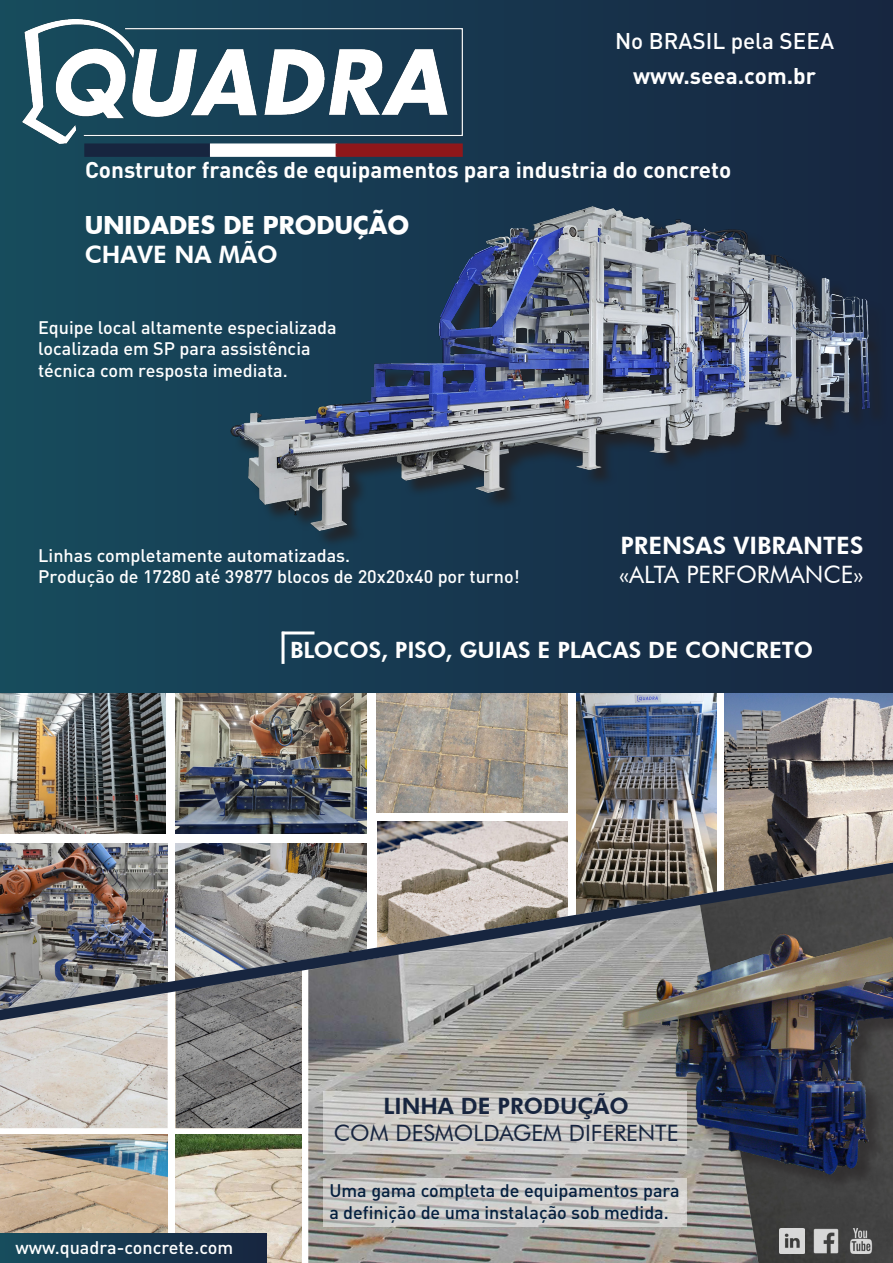
<style>
.page{position:relative;width:893px;height:1263px;background:#fff}
.page>*{position:absolute;margin:0;border:0;box-sizing:border-box;transform-origin:0 0}
.t1{font:800 24px "Futura BT";color:#fff}
.t2{font:700 24px "Futura";color:#fff}
.t3{font:24px "Futura BT";color:#fff}
.t4{font:700 22.5px "DIN Pro";color:#fff}
.t5{font:800 22.5px "Futura BT";color:#fff}
.t6{font:22.5px "Futura BT";color:#17253f}
.t7{font:500 22.5px "DIN Pro";color:#fff}
.t8{font:800 22.5px "Futura BT";color:#17253f}
.t9{font:500 18px/21.6px "DIN Pro";color:#fff}
.t10{font:500 18px/21.6px "DIN Pro";color:#05203f}
</style>
<div class="page">
<div style="left:0;top:0;width:893px;height:1263px;background:linear-gradient(to right,#174b5e,#172641)"></div>
<img style="left:23px;top:19px;width:439px;height:125px">
<div style="left:84px;top:143px;width:127px;height:14px;background:#17253f;border:2px solid #17253f"></div>
<div style="left:0;top:693px;width:893px;height:570px;background:#fff"></div>
<img style="left:158px;top:107px;width:735px;height:492px">
<img style="left:725px;top:693px;width:168px;height:154px">
<img style="left:576px;top:694px;width:141px;height:153px">
<img style="left:0;top:843px;width:168px;height:4px">
<img style="left:175px;top:693px;width:191px;height:140px">
<img style="left:378px;top:822px;width:189px;height:25px">
<img style="left:176px;top:843px;width:191px;height:4px">
<img style="left:376px;top:693px;width:191px;height:119px">
<img style="left:0;top:693px;width:165px;height:140px">
<img style="left:308px;top:1037px;width:391px;height:226px">
<img style="left:699px;top:1192px;width:194px;height:71px">
<img style="left:595px;top:1037px;width:298px;height:152px">
<img style="left:0;top:1037px;width:168px;height:91px">
<img style="left:0;top:1134px;width:168px;height:99px">
<img style="left:175px;top:1134px;width:127px;height:129px">
<img style="left:176px;top:1037px;width:126px;height:91px">
<div style="left:0;top:1233px;width:266px;height:30px;background:linear-gradient(to right,#174c5e,#172540)"></div>
<svg style="left:324px;top:1178px;width:363px;height:48px;background:#cacac8"></svg>
<svg style="left:324px;top:1091px;width:363px;height:63px;background:#c9c7c4"></svg>
<img style="left:814px;top:1228px;width:25px;height:25px">
<img style="left:779px;top:1228px;width:25px;height:25px">
<img style="left:849px;top:1229px;width:25px;height:25px">
<hr style="left:282px;top:632px;width:3px;height:32px;background:#fff">
<hr style="left:282px;top:631px;width:32px;height:3px;background:#fff">
<img style="left:0;top:847px;width:893px;height:190px">
<p class="t7" style="left:615px;top:22px;width:221px">No BRASIL pela SEEA</p>
<p class="t4" style="left:633px;top:57px;width:184px">www.seea.com.br</p>
<p class="t4" style="left:85px;top:151px;width:648px">Construtor francês de equipamentos para industria do concreto</p>
<p class="t2" style="left:85px;top:208px;width:326px">UNIDADES DE PRODUÇÃO</p>
<p class="t1" style="left:85px;top:239px;width:195px">CHAVE NA MÃO</p>
<p class="t9" style="left:38px;top:315px;width:300px">Equipe local altamente especializada localizada em SP para assistência técnica com resposta imediata.</p>
<p class="t9" style="left:38px;top:542px;width:313px">Linhas completamente automatizadas.</p>
<p class="t9" style="left:38px;top:564px;width:483px">Produção de 17280 até 39877 blocos de 20x20x40 por turno!</p>
<p class="t1" style="left:621px;top:531px;width:244px">PRENSAS VIBRANTES</p>
<p class="t3" style="left:619px;top:560px;width:246px">«ALTA PERFORMANCE»</p>
<p class="t5" style="left:290px;top:637px;width:524px">BLOCOS, PISO, GUIAS E PLACAS DE CONCRETO</p>
<p class="t8" style="left:383px;top:1092px;width:247px">LINHA DE PRODUÇÃO</p>
<p class="t6" style="left:334px;top:1119px;width:346px">COM DESMOLDAGEM DIFERENTE</p>
<p class="t9" style="left:15px;top:1235px;width:219px">www.quadra-concrete.com</p>
<p class="t10" style="left:329px;top:1178px;width:352px">Uma gama completa de equipamentos para a definição de uma instalação sob medida.</p>
</div>
